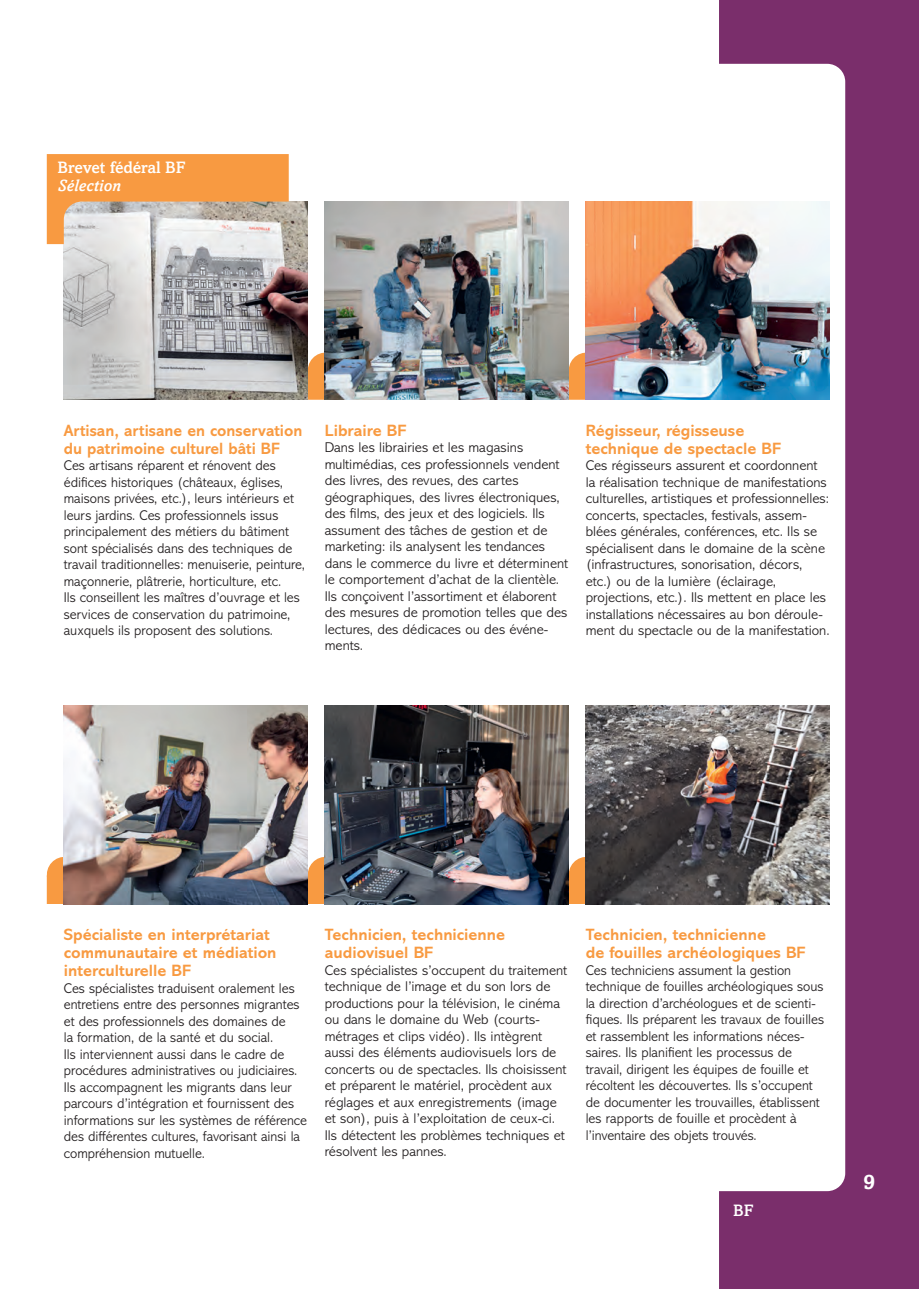
<style>
.page{position:relative;width:919px;height:1289px;background:#fff}
.page>*{position:absolute;margin:0;border:0;box-sizing:border-box;transform-origin:0 0}
.t1{font:700 21px "Amasis MT Pro";color:#fff}
.t2{font:700 16.5px/18px "Abadi MT Pro";color:#f89a41}
.t3{font:500 16.5px "Amasis MT Pro";color:#fff}
.t4{font:italic 500 16.5px "Amasis MT Pro";color:#fff}
.t5{font:300 14.25px/16.5px "Abadi MT Pro";color:#231f20}
</style>
<div class="page">
<svg style="left:719px;top:0;width:199px;height:1288px;fill:#7a2e6b"></svg>
<div style="left:308px;top:371px;width:48px;height:29px;background:#f89a41"></div>
<div style="left:568px;top:371px;width:49px;height:29px;background:#f89a41"></div>
<img style="left:64px;top:202px;width:244px;height:198px">
<svg style="left:47px;top:154px;width:242px;height:90px;background:#e9b380"></svg>
<img style="left:325px;top:202px;width:243px;height:198px">
<img style="left:585px;top:202px;width:244px;height:198px">
<div style="left:47px;top:875px;width:48px;height:29px;background:#f89a41"></div>
<div style="left:308px;top:875px;width:48px;height:29px;background:#f89a41"></div>
<div style="left:568px;top:875px;width:49px;height:29px;background:#f89a41"></div>
<img style="left:64px;top:706px;width:244px;height:198px">
<img style="left:325px;top:706px;width:243px;height:198px">
<img style="left:585px;top:706px;width:244px;height:198px">
<p class="t3" style="left:57px;top:158px;width:130px">Brevet fédéral BF</p>
<p class="t4" style="left:57px;top:176px;width:65px">Sélection</p>
<p class="t2" style="left:64px;top:421px;width:240px">Artisan, artisane en conservation du patrimoine culturel bâti BF</p>
<p class="t5" style="left:64px;top:457px;width:243px">Ces artisans réparent et rénovent des édifices historiques (châteaux, églises, maisons privées, etc.), leurs intérieurs et leurs jardins. Ces professionnels issus principalement des métiers du bâtiment sont spécialisés dans des techniques de travail traditionnelles: menuiserie, peinture, maçonnerie, plâtrerie, horticulture, etc.<br>Ils conseillent les maîtres d’ouvrage et les services de conservation du patrimoine, auxquels ils proposent des solutions.</p>
<p class="t2" style="left:325px;top:421px;width:83px">Libraire BF</p>
<p class="t5" style="left:325px;top:439px;width:245px">Dans les librairies et les magasins multimédias, ces professionnels vendent des livres, des revues, des cartes géographiques, des livres électroniques, des films, des jeux et des logiciels. Ils assument des tâches de gestion et de marketing: ils analysent les tendances dans le commerce du livre et déterminent le comportement d’achat de la clientèle.<br>Ils conçoivent l’assortiment et élaborent des mesures de promotion telles que des lectures, des dédicaces ou des événe&shy;ments.</p>
<p class="t2" style="left:585px;top:421px;width:197px">Régisseur, régisseuse technique de spectacle BF</p>
<p class="t5" style="left:585px;top:457px;width:245px">Ces régisseurs assurent et coordonnent la réalisation technique de manifestations culturelles, artistiques et professionnelles: concerts, spectacles, festivals, assem&shy;blées générales, conférences, etc. Ils se spécialisent dans le domaine de la scène (infrastructures, sonorisation, décors, etc.) ou de la lumière (éclairage, projections, etc.). Ils mettent en place les installations nécessaires au bon déroule&shy;ment du spectacle ou de la manifestation.</p>
<p class="t2" style="left:64px;top:925px;width:214px">Spécialiste en interprétariat communautaire et médiation interculturelle BF</p>
<p class="t5" style="left:64px;top:979px;width:245px">Ces spécialistes traduisent oralement les entretiens entre des personnes migrantes et des professionnels des domaines de<br>la formation, de la santé et du social.<br>Ils interviennent aussi dans le cadre de procédures administratives ou judiciaires.<br>Ils accompagnent les migrants dans leur parcours d’intégration et fournissent des informations sur les systèmes de référence des différentes cultures, favorisant ainsi la compréhension mutuelle.</p>
<p class="t2" style="left:325px;top:925px;width:182px">Technicien, technicienne audiovisuel BF</p>
<p class="t5" style="left:325px;top:961px;width:244px">Ces spécialistes s’occupent du traitement technique de l’image et du son lors de productions pour la télévision, le cinéma ou dans le domaine du Web (courts&shy;métrages et clips vidéo). Ils intègrent aussi des éléments audiovisuels lors de concerts ou de spectacles. Ils choisissent et préparent le matériel, procèdent aux réglages et aux enregistrements (image et son), puis à l’exploitation de ceux-ci.<br>Ils détectent les problèmes techniques et résolvent les pannes.</p>
<p class="t2" style="left:585px;top:925px;width:222px">Technicien, technicienne<br>de fouilles archéologiques BF</p>
<p class="t5" style="left:585px;top:961px;width:240px">Ces techniciens assument la gestion technique de fouilles archéologiques sous la direction d’archéologues et de scienti&shy;fiques. Ils préparent les travaux de fouilles et rassemblent les informations néces&shy;saires. Ils planifient les processus de travail, dirigent les équipes de fouille et récoltent les découvertes. Ils s’occupent de documenter les trouvailles, établissent les rapports de fouille et procèdent à l’inventaire des objets trouvés.</p>
<p class="t3" style="left:733px;top:1200px;width:22px">BF</p>
<h1 class="t1" style="left:863px;top:1169px;width:13px">9</h1>
</div>
